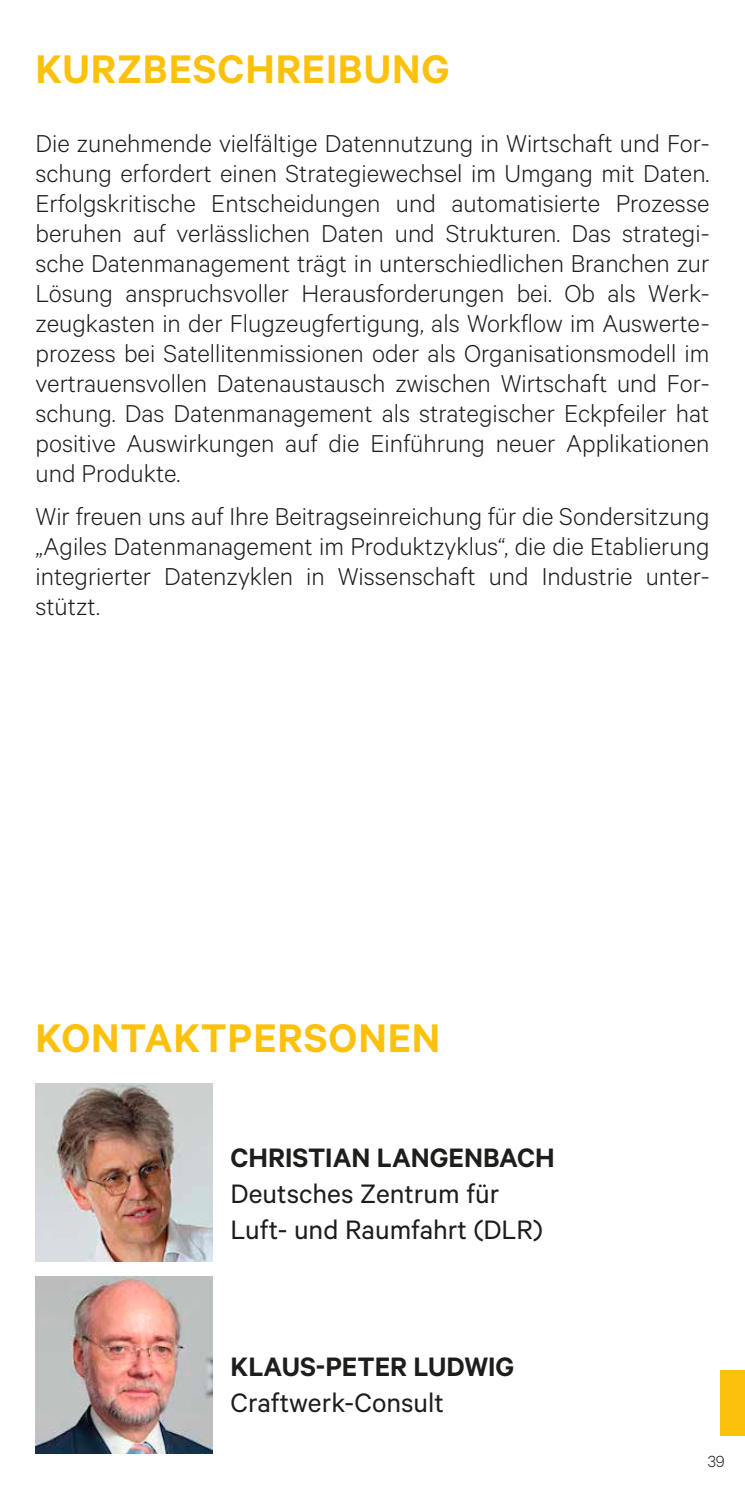
<style>
.page{position:relative;width:745px;height:1489px;background:#fff}
.page>*{position:absolute;margin:0;border:0;box-sizing:border-box;transform-origin:0 0}
.t1{font:600 45px "Calibre";letter-spacing:.02em;color:#fcc10d}
.t2{font:30px/36px "Calibre";color:#1d1d1b}
.t3{font:600 30px "Calibre";color:#1d1d1b}
.t4{font:300 27.5px/30px "Calibre";color:#1d1d1b;text-align:justify}
.t5{font:300 18px "Calibre";color:#1d1d1b}
</style>
<div class="page">
<div style="left:719px;top:1370px;width:25px;height:65px;background:#fcc10d"></div>
<img style="left:35px;top:1083px;width:178px;height:178px">
<img style="left:35px;top:1276px;width:178px;height:177px">
<h1 class="t1" style="left:35px;top:43px;width:415px">KURZBESCHREIBUNG</h1>
<p class="t4" style="left:35px;top:127px;width:675px">Die zunehmende vielfältige Datennutzung in Wirtschaft und For&shy;schung erfordert einen Strategiewechsel im Umgang mit Daten.<br>Erfolgskritische Entscheidungen und automatisierte Prozesse beruhen auf verlässlichen Daten und Strukturen. Das strategi&shy;sche Datenmanagement trägt in unterschiedlichen Branchen zur Lösung anspruchsvoller Herausforderungen bei. Ob als Werk&shy;zeugkasten in der Flugzeugfertigung, als Workflow im Auswerte&shy;prozess bei Satellitenmissionen oder als Organisationsmodell im vertrauensvollen Datenaustausch zwischen Wirtschaft und For&shy;schung. Das Datenmanagement als strategischer Eckpfeiler hat positive Auswirkungen auf die Einführung neuer Applikationen und Produkte.</p>
<p class="t4" style="left:35px;top:499px;width:675px">Wir freuen uns auf Ihre Beitragseinreichung für die Sondersitzung „Agiles Datenmanagement im Produktzyklus“, die die Etablierung integrierter Datenzyklen in Wissenschaft und Industrie unter&shy;stützt.</p>
<h1 class="t1" style="left:35px;top:1011px;width:406px">KONTAKTPERSONEN</h1>
<p class="t3" style="left:230px;top:1139px;width:325px">CHRISTIAN LANGENBACH</p>
<p class="t2" style="left:230px;top:1174px;width:313px">Deutsches Zentrum für<br>Luft- und Raumfahrt (DLR)</p>
<p class="t3" style="left:230px;top:1348px;width:285px">KLAUS-PETER LUDWIG</p>
<p class="t2" style="left:230px;top:1383px;width:215px">Craftwerk-Consult</p>
<p class="t5" style="left:707px;top:1450px;width:19px">39</p>
</div>
